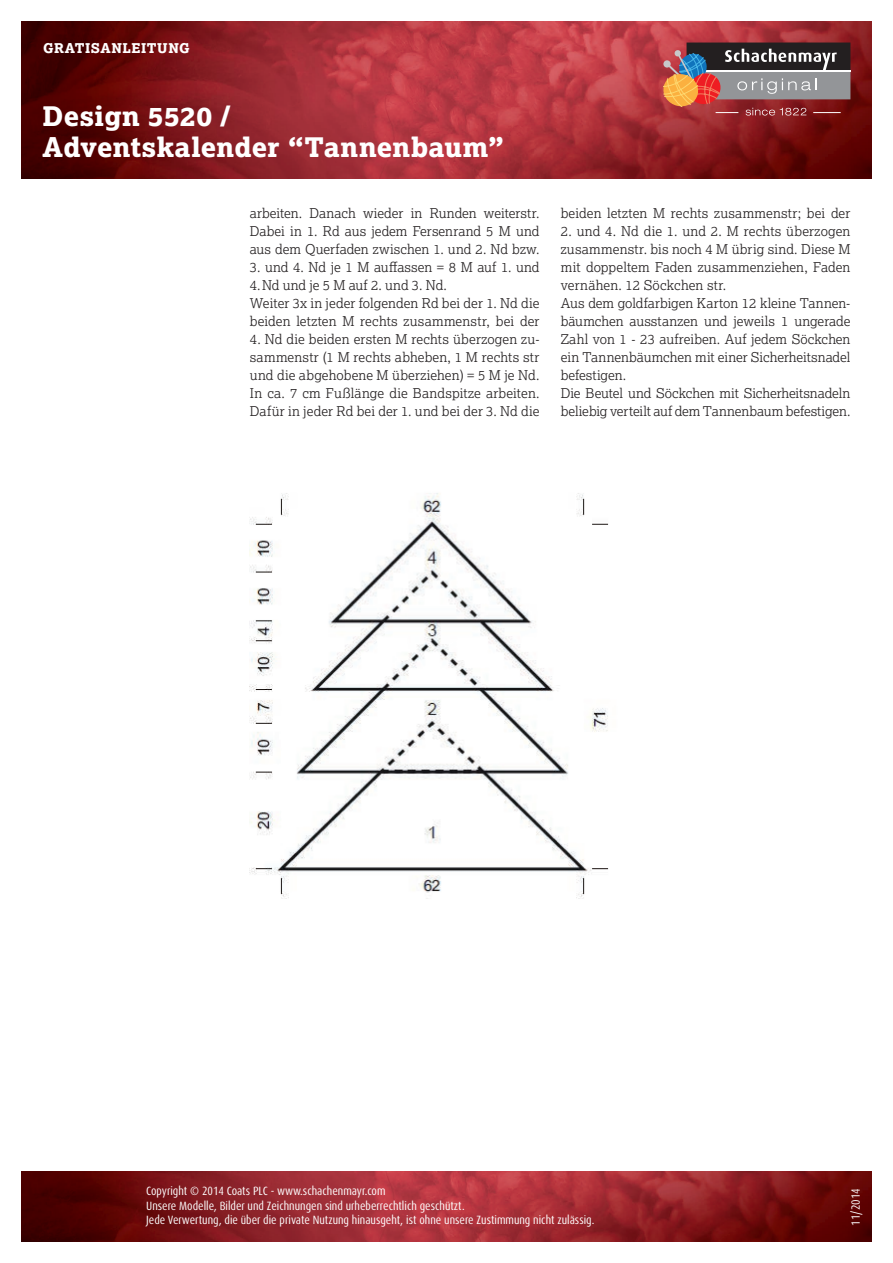
<style>
.page{position:relative;width:893px;height:1263px;background:#fff}
.page>*{position:absolute;margin:0;border:0;box-sizing:border-box;transform-origin:0 0}
.t1{font:800 27px/31.5px "Lexia";letter-spacing:.015em;color:#fff}
.t2{font:300 13.5px/18px "Lexia";color:#231f20;text-align:justify}
.t3{font:800 13.5px "Lexia";letter-spacing:.04em;color:#fff}
.t4{font:condensed 12px/14.4px "Dax OT";color:#fff}
</style>
<div class="page">
<img style="left:21px;top:21px;width:851px;height:158px">
<img style="left:21px;top:1172px;width:851px;height:70px">
<div style="left:686px;top:43px;width:164px;height:27px;background:#231f20"></div>
<div style="left:686px;top:72px;width:164px;height:27px;background:#939598"></div>
<hr style="left:686px;top:70px;width:164px;height:2px;background:#fff">
<svg style="left:662px;top:49px;width:179px;height:67px"></svg>
<img style="left:250px;top:493px;width:359px;height:406px">
<p class="t3" style="left:43px;top:39px;width:148px">GRATISANLEITUNG</p>
<h1 class="t1" style="left:43px;top:100px;width:464px">Design 5520 /<br>Adventskalender “Tannenbaum”</h1>
<p class="t2" style="left:250px;top:204px;width:291px">arbeiten. Danach wieder in Runden weiterstr.<br>Dabei in 1. Rd aus jedem Fersenrand 5 M und aus dem Querfaden zwischen 1. und 2. Nd bzw.</p>
<p class="t2" style="left:250px;top:258px;width:291px;text-align:left">3. und 4. Nd je 1 M auffassen = 8 M auf 1. und 4.Nd und je 5 M auf 2. und 3. Nd.<br>Weiter 3x in jeder folgenden Rd bei der 1. Nd die beiden letzten M rechts zusammenstr, bei der</p>
<p class="t2" style="left:250px;top:330px;width:291px">4. Nd die beiden ersten M rechts überzogen zu&shy;sammenstr (1 M rechts abheben, 1 M rechts str und die abgehobene M überziehen) = 5 M je Nd.<br>In ca. 7 cm Fußlänge die Bandspitze arbeiten.<br>Dafür in jeder Rd bei der 1. und bei der 3. Nd die</p>
<p class="t2" style="left:561px;top:204px;width:291px">beiden letzten M rechts zusammenstr; bei der</p>
<p class="t2" style="left:561px;top:222px;width:291px;text-align:left">2. und 4. Nd die 1. und 2. M rechts überzogen zusammenstr. bis noch 4 M übrig sind. Diese M mit doppeltem Faden zusammenziehen, Faden vernähen. 12 Söckchen str.<br>Aus dem goldfarbigen Karton 12 kleine Tannen&shy;bäumchen ausstanzen und jeweils 1 ungerade Zahl von 1 - 23 aufreiben. Auf jedem Söckchen ein Tannenbäumchen mit einer Sicherheitsnadel befestigen.<br>Die Beutel und Söckchen mit Sicherheitsnadeln beliebig verteilt auf dem Tannenbaum befestigen.</p>
<p class="t4" style="left:146px;top:1184px;width:450px">Copyright © 2014 Coats PLC - www.schachenmayr.com<br>Unsere Modelle, Bilder und Zeichnungen sind urheberrechtlich geschützt.<br>Jede Verwertung, die über die private Nutzung hinausgeht, ist ohne unsere Zustimmung nicht zulässig.</p>
<p class="t4" style="left:849px;top:1225px;width:39px;rotate:-90deg">11/2014</p>
</div>
